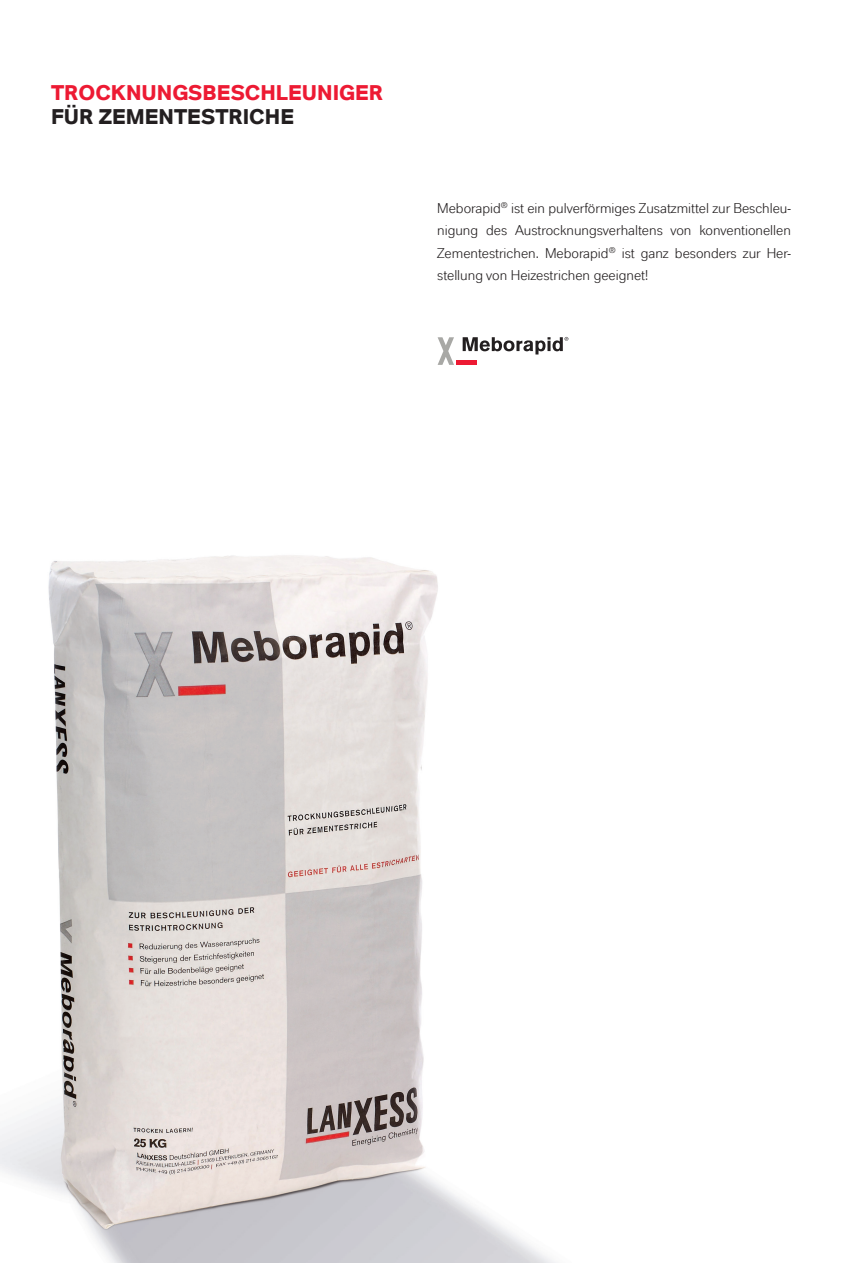
<style>
.page{position:relative;width:842px;height:1263px;background:#fff}
.page>*{position:absolute;margin:0;border:0;box-sizing:border-box;transform-origin:0 0}
.t1{font:700 21.15px "Lanxess";color:#ed1a33}
.t2{font:700 21.15px "Lanxess";color:#231f20}
.t3{font:14.1px/22.5px "Lanxess";color:#231f20;text-align:justify}
</style>
<div class="page">
<img style="left:0;top:555px;width:556px;height:708px">
<hr style="left:456px;top:361px;width:21px;height:4px;background:#ed1a33">
<svg style="left:438px;top:337px;width:16px;height:28px"></svg>
<svg style="left:463px;top:337px;width:105px;height:17px"></svg>
<h1 class="t1" style="left:51px;top:80px;width:334px">TROCKNUNGSBESCHLEUNIGER</h1>
<h1 class="t2" style="left:51px;top:104px;width:245px">FÜR ZEMENTESTRICHE</h1>
<p class="t3" style="left:437px;top:196px;width:355px">Meborapid<sup>®</sup> ist ein pulverförmiges Zusatzmittel zur Beschleu&shy;nigung des Austrocknungsverhaltens von konventionellen Zementestrichen. Meborapid<sup>®</sup> ist ganz besonders zur Her&shy;stellung von Heizestrichen geeignet!</p>
</div>
